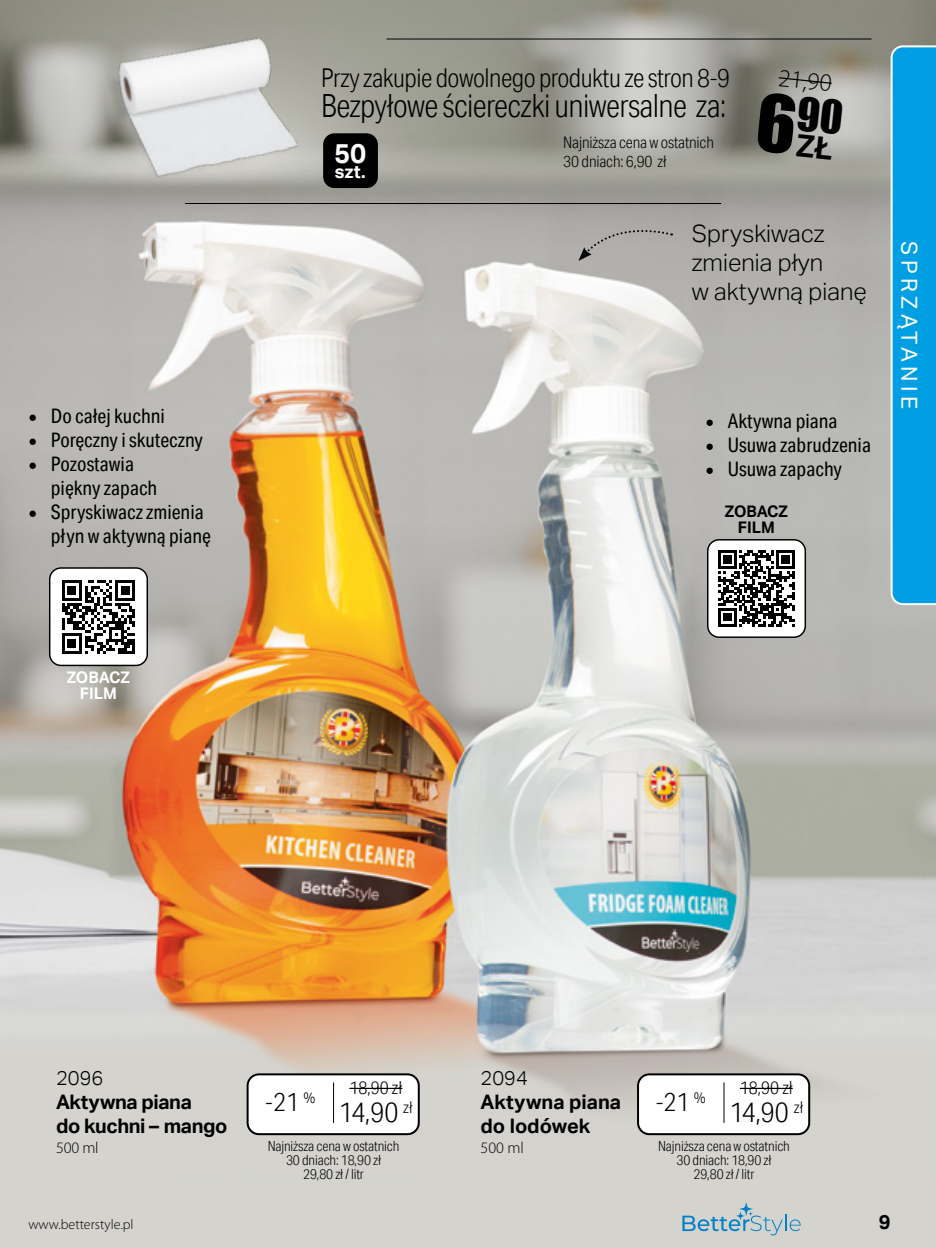
<style>
.page{position:relative;width:936px;height:1248px;background:#fff}
.page>*{position:absolute;margin:0;border:0;box-sizing:border-box;transform-origin:0 0}
.t1{font:300 32px "Aktiv Grotesk Cd";letter-spacing:-.02em;color:#000}
.t2{font:300 28px "Aktiv Grotesk Cd";letter-spacing:-.025em;color:#000}
.t3{font:700 27.2px "Aktiv Grotesk";color:#fff}
.t4{font:300 26px "Aktiv Grotesk Cd";letter-spacing:-.02em;color:#000}
.t5{font:300 25px "Myriad Pro";color:#000}
.t6{font:300 24px/28.8px "Aktiv Grotesk";color:#000}
.t7{font:22px "Aktiv Grotesk";letter-spacing:.2em;color:#fff}
.t8{font:20px/24px "Aktiv Grotesk Cd";color:#000}
.t9{font:700 20px/24px "Aktiv Grotesk";letter-spacing:-.01em;color:#000}
.t10{font:300 20px "Aktiv Grotesk";color:#000}
.t11{font:700 18.2px "Aktiv Grotesk";color:#fff}
.t12{font:300 18px "Aktiv Grotesk Cd";color:#000}
.t13{font:300 16px/19.2px "Aktiv Grotesk Cd";letter-spacing:-.01em;color:#000}
.t14{font:300 16px "Myriad Pro";letter-spacing:-.005em;color:#000}
.t15{font:700 16px/16px "Aktiv Grotesk";color:#000;text-align:center}
.t16{font:700 16px/16px "Aktiv Grotesk";color:#fff;text-align:center}
.t17{font:300 14px/14px "Aktiv Grotesk Cd";letter-spacing:-.01em;color:#000;text-align:center}
.t18{font:300 14px "Myriad Pro";color:#000}
.s1{font-family:"Minion Pro";font-size:24px}
</style>
<div class="page">
<div style="left:0;top:0;width:935px;height:1247px;background:#d4d3ce"></div>
<img style="left:0;top:0;width:935px;height:1136px">
<div style="left:474px;top:1064px;width:160px;height:102px;background:#000;opacity:.02"></div>
<div style="left:707px;top:539px;width:98px;height:98px;background:#fff;border-radius:11px"></div>
<svg style="left:718px;top:550px;width:76px;height:76px"></svg>
<div style="left:707px;top:539px;width:99px;height:99px;border:1px solid #000;border-radius:11px"></div>
<div style="left:50px;top:568px;width:97px;height:97px;background:#fff;border-radius:11px"></div>
<svg style="left:62px;top:580px;width:73px;height:73px"></svg>
<div style="left:49px;top:567px;width:99px;height:99px;border:1px solid #000;border-radius:11px"></div>
<img style="left:89px;top:11px;width:230px;height:194px">
<svg style="left:777px;top:76px;width:56px;height:9px"></svg>
<hr style="left:185px;top:203px;width:536px;height:1px;background:#000">
<hr style="left:386px;top:38px;width:485px;height:1px;background:#000">
<div style="left:323px;top:133px;width:55px;height:55px;background:#000;border-radius:11px"></div>
<div style="left:578px;top:225px;width:94px;height:36px;background:#afaeaa"></div>
<div style="left:638px;top:1074px;width:171px;height:59px;background:#fff;border-radius:11px"></div>
<div style="left:637px;top:1073px;width:173px;height:61px;border:2px solid #000;border-radius:11px"></div>
<hr style="left:739px;top:1087px;width:53px;height:1px;background:#000">
<hr style="left:723px;top:1082px;width:1px;height:40px;background:#000">
<div style="left:247px;top:1074px;width:172px;height:59px;background:#fff;border-radius:11px"></div>
<div style="left:246px;top:1073px;width:174px;height:61px;border:2px solid #000;border-radius:11px"></div>
<hr style="left:349px;top:1087px;width:53px;height:1px;background:#000">
<hr style="left:333px;top:1082px;width:1px;height:40px;background:#000">
<svg style="left:889px;top:44px;width:46px;height:562px;background:#15a4e1"></svg>
<svg style="left:682px;top:1202px;width:118px;height:33px"></svg>
<svg style="left:756px;top:92px;width:87px;height:67px;background:#a7a8a1"></svg>
<p class="t8" style="left:28px;top:403px;width:138px"><span class="s1">•</span> Do całej kuchni</p>
<p class="t8" style="left:28px;top:427px;width:176px"><span class="s1">•</span> Poręczny i skuteczny</p>
<p class="t8" style="left:51px;top:451px;width:108px;text-indent:-23px"><span class="s1">•</span> Pozostawia piękny zapach</p>
<p class="t8" style="left:51px;top:499px;width:161px;text-indent:-23px"><span class="s1">•</span> Spryskiwacz zmienia płyn w aktywną pianę</p>
<p class="t16" style="left:67px;top:669px;width:65px">ZOBACZ<br>FILM</p>
<h3 class="t4" style="left:321px;top:63px;width:410px">Przy zakupie dowolnego produktu ze stron 8-9</h3>
<h1 class="t1" style="left:321px;top:88px;width:406px">Bezpyłowe ściereczki uniwersalne za:</h1>
<p class="t13" style="left:563px;top:133px;width:152px">Najniższa cena w ostatnich<br>30 dniach: 6,90 zł</p>
<h3 class="t3" style="left:334px;top:138px;width:34px">50</h3>
<p class="t11" style="left:335px;top:161px;width:32px">szt.</p>
<p class="t5" style="left:780px;top:63px;width:55px;rotate:6deg">21,90</p>
<p class="t6" style="left:691px;top:219px;width:176px">Spryskiwacz zmienia płyn<br>w aktywną pianę</p>
<p class="t8" style="left:705px;top:409px;width:134px"><span class="s1">•</span> Aktywna piana</p>
<p class="t8" style="left:705px;top:433px;width:167px"><span class="s1">•</span> Usuwa zabrudzenia</p>
<p class="t8" style="left:705px;top:457px;width:138px"><span class="s1">•</span> Usuwa zapachy</p>
<p class="t15" style="left:724px;top:503px;width:65px">ZOBACZ<br>FILM</p>
<p class="t7" style="left:921px;top:241px;width:169px;rotate:90deg">SPRZĄTANIE</p>
<p class="t10" style="left:56px;top:1066px;width:49px">2096</p>
<p class="t9" style="left:56px;top:1090px;width:173px">Aktywna piana<br>do kuchni – mango</p>
<p class="t14" style="left:56px;top:1137px;width:44px">500 ml</p>
<p class="t12" style="left:349px;top:1077px;width:54px">18,90 zł</p>
<h2 class="t2" style="left:339px;top:1096px;width:75px">14,90 <sup>zł</sup></h2>
<p class="t17" style="left:268px;top:1139px;width:133px">Najniższa cena w ostatnich<br>30 dniach: 18,90 zł<br>29,80 zł / litr</p>
<h3 class="t4" style="left:265px;top:1086px;width:52px">-21 <sup>%</sup></h3>
<p class="t10" style="left:480px;top:1066px;width:49px">2094</p>
<p class="t9" style="left:480px;top:1090px;width:142px">Aktywna piana do lodówek</p>
<p class="t14" style="left:480px;top:1137px;width:45px">500 ml</p>
<p class="t12" style="left:739px;top:1077px;width:54px">18,90 zł</p>
<h2 class="t2" style="left:729px;top:1096px;width:75px">14,90 <sup>zł</sup></h2>
<p class="t17" style="left:658px;top:1139px;width:133px">Najniższa cena w ostatnich<br>30 dniach: 18,90 zł<br>29,80 zł / litr</p>
<h3 class="t4" style="left:655px;top:1086px;width:52px">-21 <sup>%</sup></h3>
<p class="t18" style="left:28px;top:1216px;width:107px">www.betterstyle.pl</p>
<p class="t9" style="left:878px;top:1209px;width:13px">9</p>
</div>
